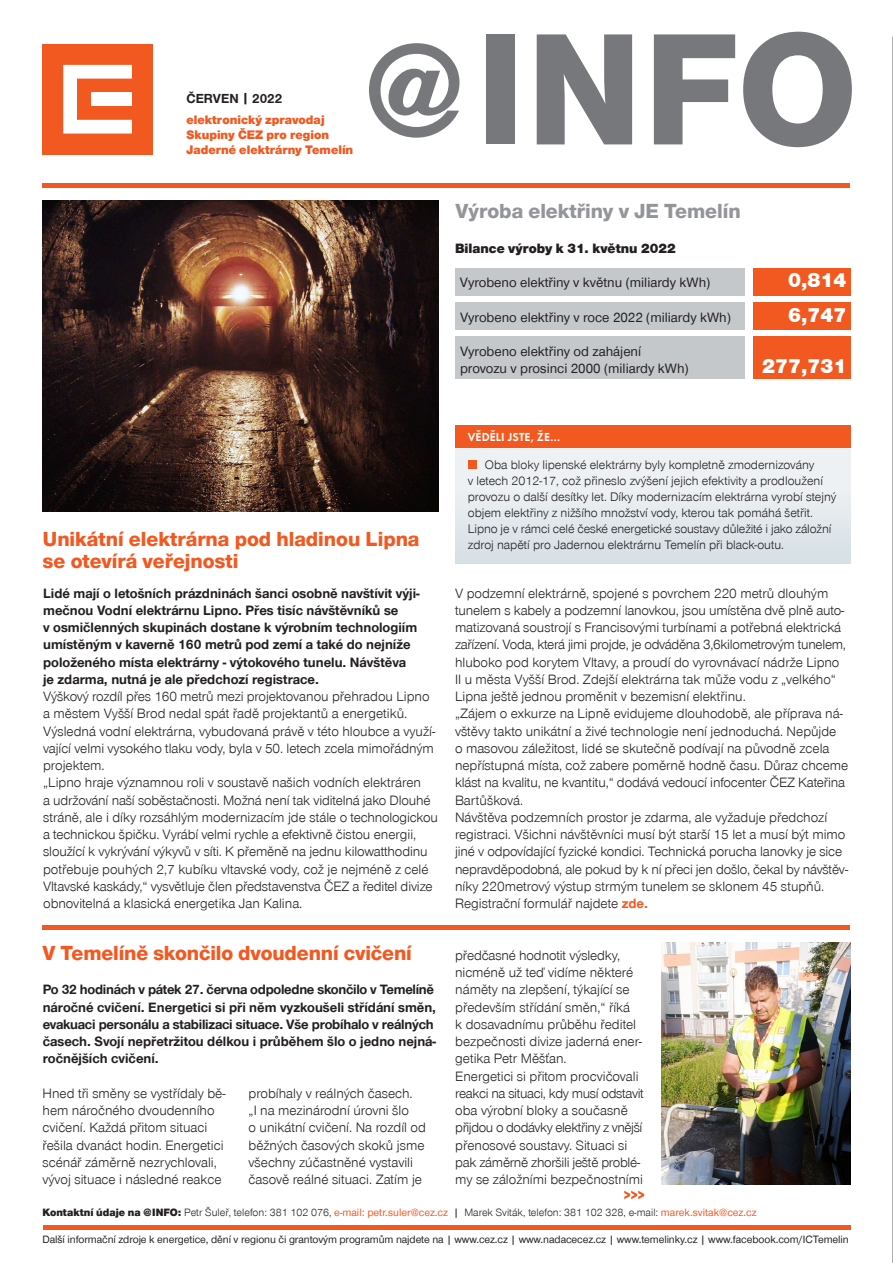
<style>
.page{position:relative;width:893px;height:1263px;background:#fff}
.page>*{position:absolute;margin:0;border:0;box-sizing:border-box;transform-origin:0 0}
.t1{font:800 165px "Nimbus CEZ";color:#76787b}
.titulek_16{font:800 21px/22.5px "Nimbus CEZ";color:#f15921}
.titulek_16-2{font:800 21px "Nimbus CEZ";color:#939598}
._00_text{font:900 21px "Nimbus CEZ";color:#fff}
._00_text-2{font:13.95px/17.2px "Nimbus CEZ";color:#231f20}
._00_text-3{font:700 13.95px/17.2px "Nimbus CEZ";color:#231f20}
._00_text-4{font:500 13.95px "Nimbus CEZ";color:#231f20}
._00_text-5{font:900 13.95px "Nimbus CEZ";color:#231f20}
.t2{font:700 13.5px "Nimbus CEZ";color:#231f20}
.ramecek_text{font:12.75px/16px "Nimbus CEZ";color:#231f20}
.t3{font:900 12.75px/15.3px "Nimbus CEZ";color:#f15921}
.Pruh_text{font:12px "Futura CEZ Demi";letter-spacing:.01em;color:#fff}
.tiráž{font:500 10.95px "Nimbus CEZ";letter-spacing:-.005em;color:#231f20}
.tiráž-2{font:10.95px "Nimbus CEZ";color:#231f20}
.s1{font-size:135px}
.s2{font-weight:700;color:#f15921}
.s3{font-weight:900}
.s4{font-weight:500;color:#f15921}
.s5{font-weight:500}
</style>
<div class="page">
<hr style="left:892px;top:37px;width:1px;height:1226px;background:#636366">
<img style="left:661px;top:943px;width:189px;height:241px">
<img style="left:43px;top:201px;width:395px;height:310px">
<div style="left:42px;top:44px;width:111px;height:110px;background:#f15921"></div>
<svg style="left:63px;top:65px;width:69px;height:69px"></svg>
<div style="left:91px;top:92px;width:40px;height:14px;background:#fff"></div>
<hr style="left:43px;top:1225px;width:807px;height:4px;background:#f15921">
<div style="left:456px;top:268px;width:289px;height:27px;background:#c4c8cb"></div>
<div style="left:456px;top:337px;width:289px;height:42px;background:#c4c8cb"></div>
<div style="left:753px;top:268px;width:98px;height:27px;background:#f15921"></div>
<div style="left:753px;top:337px;width:98px;height:42px;background:#f15921"></div>
<div style="left:456px;top:302px;width:289px;height:28px;background:#c4c8cb"></div>
<div style="left:753px;top:302px;width:98px;height:28px;background:#f15921"></div>
<hr style="left:43px;top:184px;width:807px;height:4px;background:#f15921">
<div style="left:455px;top:448px;width:396px;height:115px;background:linear-gradient(to bottom,#f3f5f7,#d8e1e6)"></div>
<div style="left:468px;top:460px;width:8px;height:9px;background:#f15921"></div>
<div style="left:455px;top:425px;width:396px;height:23px;background:#f15921"></div>
<div style="left:43px;top:925px;width:807px;height:5px;background:#f15921"></div>
<svg style="left:624px;top:1191px;width:20px;height:8px"></svg>
<p class="t2" style="left:186px;top:90px;width:97px">ČERVEN | 2022</p>
<p class="t3" style="left:186px;top:112px;width:168px">elektronický zpravodaj<br>Skupiny ČEZ pro region<br>Jaderné elektrárny Temelín</p>
<p class="t1" style="left:365px;top:-6px;width:494px"><span class="s1">@</span>INFO</p>
<p class="titulek_16-2" style="left:455px;top:199px;width:287px">Výroba elektřiny v JE Temelín</p>
<p class="_00_text-5" style="left:455px;top:240px;width:222px">Bilance výroby k 31. květnu 2022</p>
<p class="_00_text-4" style="left:460px;top:274px;width:252px">Vyrobeno elektřiny v květnu (miliardy kWh)</p>
<p class="_00_text" style="left:788px;top:268px;width:60px">0,814</p>
<p class="_00_text-4" style="left:460px;top:309px;width:272px">Vyrobeno elektřiny v roce 2022 (miliardy kWh)</p>
<p class="_00_text" style="left:788px;top:302px;width:60px">6,747</p>
<p class="_00_text-4" style="left:460px;top:343px;width:183px">Vyrobeno elektřiny od zahájení</p>
<p class="_00_text-4" style="left:460px;top:360px;width:230px">provozu v prosinci 2000 (miliardy kWh)</p>
<p class="_00_text" style="left:762px;top:354px;width:86px">277,731</p>
<p class="Pruh_text" style="left:468px;top:430px;width:94px">VĚDĚLI JSTE, ŽE…</p>
<p class="titulek_16" style="left:43px;top:528px;width:378px">Unikátní elektrárna pod hladinou Lipna se otevírá veřejnosti</p>
<p class="_00_text-3" style="left:43px;top:584px;width:378px">Lidé mají o letošních prázdninách šanci osobně navštívit výji&shy;mečnou Vodní elektrárnu Lipno. Přes tisíc návštěvníků se<br>v osmičlenných skupinách dostane k výrobním technologiím umístěným v kaverně 160 metrů pod zemí a také do nejníže položeného místa elektrárny - výtokového tunelu. Návštěva je zdarma, nutná je ale předchozí registrace.</p>
<p class="_00_text-2" style="left:43px;top:688px;width:393px">Výškový rozdíl přes 160 metrů mezi projektovanou přehradou Lipno a městem Vyšší Brod nedal spát řadě projektantů a energetiků.<br>Výsledná vodní elektrárna, vybudovaná právě v této hloubce a využí&shy;vající velmi vysokého tlaku vody, byla v 50. letech zcela mimořádným projektem.</p>
<p class="_00_text-2" style="left:43px;top:774px;width:396px">„Lipno hraje významnou roli v soustavě našich vodních elektráren<br>a udržování naší soběstačnosti. Možná není tak viditelná jako Dlouhé stráně, ale i díky rozsáhlým modernizacím jde stále o technologickou a technickou špičku. Vyrábí velmi rychle a efektivně čistou energii, sloužící k vykrývání výkyvů v síti. K přeměně na jednu kilowatthodinu potřebuje pouhých 2,7 kubíku vltavské vody, což je nejméně z celé Vltavské kaskády,“ vysvětluje člen představenstva ČEZ a ředitel divize obnovitelná a klasická energetika Jan Kalina.</p>
<p class="titulek_16" style="left:43px;top:942px;width:371px">V Temelíně skončilo dvoudenní cvičení</p>
<p class="_00_text-3" style="left:43px;top:981px;width:395px">Po 32 hodinách v pátek 27. června odpoledne skončilo v Temelíně náročné cvičení. Energetici si při něm vyzkoušeli střídání směn, evakuaci personálu a stabilizaci situace. Vše probíhalo v reálných časech. Svojí nepřetržitou délkou i průběhem šlo o jedno nejná&shy;ročnějších cvičení.</p>
<p class="_00_text-2" style="left:43px;top:1085px;width:184px">Hned tři směny se vystřídaly bě&shy;hem náročného dvoudenního cvičení. Každá přitom situaci řešila dvanáct hodin. Energetici scénář záměrně nezrychlovali, vývoj situace i následné reakce</p>
<p class="_00_text-2" style="left:249px;top:1085px;width:179px">probíhaly v reálných časech.<br>„I na mezinárodní úrovni šlo<br>o unikátní cvičení. Na rozdíl od běžných časových skoků jsme všechny zúčastněné vystavili časově reálné situaci. Zatím je</p>
<p class="ramecek_text" style="left:468px;top:457px;width:370px;text-indent:17px">Oba bloky lipenské elektrárny byly kompletně zmodernizovány<br>v letech 2012-17, což přineslo zvýšení jejich efektivity a prodloužení provozu o další desítky let. Díky modernizacím elektrárna vyrobí stejný objem elektřiny z nižšího množství vody, kterou tak pomáhá šetřit.<br>Lipno je v rámci celé české energetické soustavy důležité i jako záložní zdroj napětí pro Jadernou elektrárnu Temelín při black-outu.</p>
<p class="_00_text-2" style="left:455px;top:584px;width:392px">V podzemní elektrárně, spojené s povrchem 220 metrů dlouhým tunelem s kabely a podzemní lanovkou, jsou umístěna dvě plně auto&shy;matizovaná soustrojí s Francisovými turbínami a potřebná elektrická zařízení. Voda, která jimi projde, je odváděna 3,6kilometrovým tunelem, hluboko pod korytem Vltavy, a proudí do vyrovnávací nádrže Lipno II u města Vyšší Brod. Zdejší elektrárna tak může vodu z „velkého“ Lipna ještě jednou proměnit v bezemisní elektřinu.</p>
<p class="_00_text-2" style="left:455px;top:705px;width:395px">„Zájem o exkurze na Lipně evidujeme dlouhodobě, ale příprava ná&shy;vštěvy takto unikátní a živé technologie není jednoduchá. Nepůjde<br>o masovou záležitost, lidé se skutečně podívají na původně zcela nepřístupná místa, což zabere poměrně hodně času. Důraz chceme klást na kvalitu, ne kvantitu,“ dodává vedoucí infocenter ČEZ Kateřina Bartůšková.</p>
<p class="_00_text-2" style="left:455px;top:809px;width:395px">Návštěva podzemních prostor je zdarma, ale vyžaduje předchozí registraci. Všichni návštěvníci musí být starší 15 let a musí být mimo jiné v odpovídající fyzické kondici. Technická porucha lanovky je sice nepravděpodobná, ale pokud by k ní přeci jen došlo, čekal by návštěv&shy;níky 220metrový výstup strmým tunelem se sklonem 45 stupňů.</p>
<p class="_00_text-2" style="left:455px;top:895px;width:194px">Registrační formulář najdete <span class="s2">zde.</span></p>
<p class="_00_text-2" style="left:455px;top:947px;width:188px">předčasné hodnotit výsledky, nicméně už teď vidíme některé náměty na zlepšení, týkající se především střídání směn,“ říká<br>k dosavadnímu průběhu ředitel bezpečnosti divize jaderná ener&shy;getika Petr Měšťan.</p>
<p class="_00_text-2" style="left:455px;top:1067px;width:190px">Energetici si přitom procvičovali reakci na situaci, kdy musí odstavit oba výrobní bloky a současně přijdou o dodávky elektřiny z vnější přenosové soustavy. Situaci si pak záměrně zhoršili ještě problé&shy;my se záložními bezpečnostními</p>
<p class="tiráž-2" style="left:43px;top:1206px;width:716px"><span class="s3">Kontaktní údaje na @INFO:</span> Petr Šuleř, telefon: 381 102 076, <span class="s4">e-mail: petr.suler@cez.cz</span> <span class="s5">|</span> Marek Sviták, telefon: 381 102 328, e-mail: <span class="s4">marek.svitak@cez.cz</span></p>
<p class="tiráž" style="left:43px;top:1233px;width:808px">Další informační zdroje k energetice, dění v regionu či grantovým programům najdete na | www.cez.cz | www.nadacecez.cz | www.temelinky.cz | www.facebook.com/ICTemelin</p>
</div>
